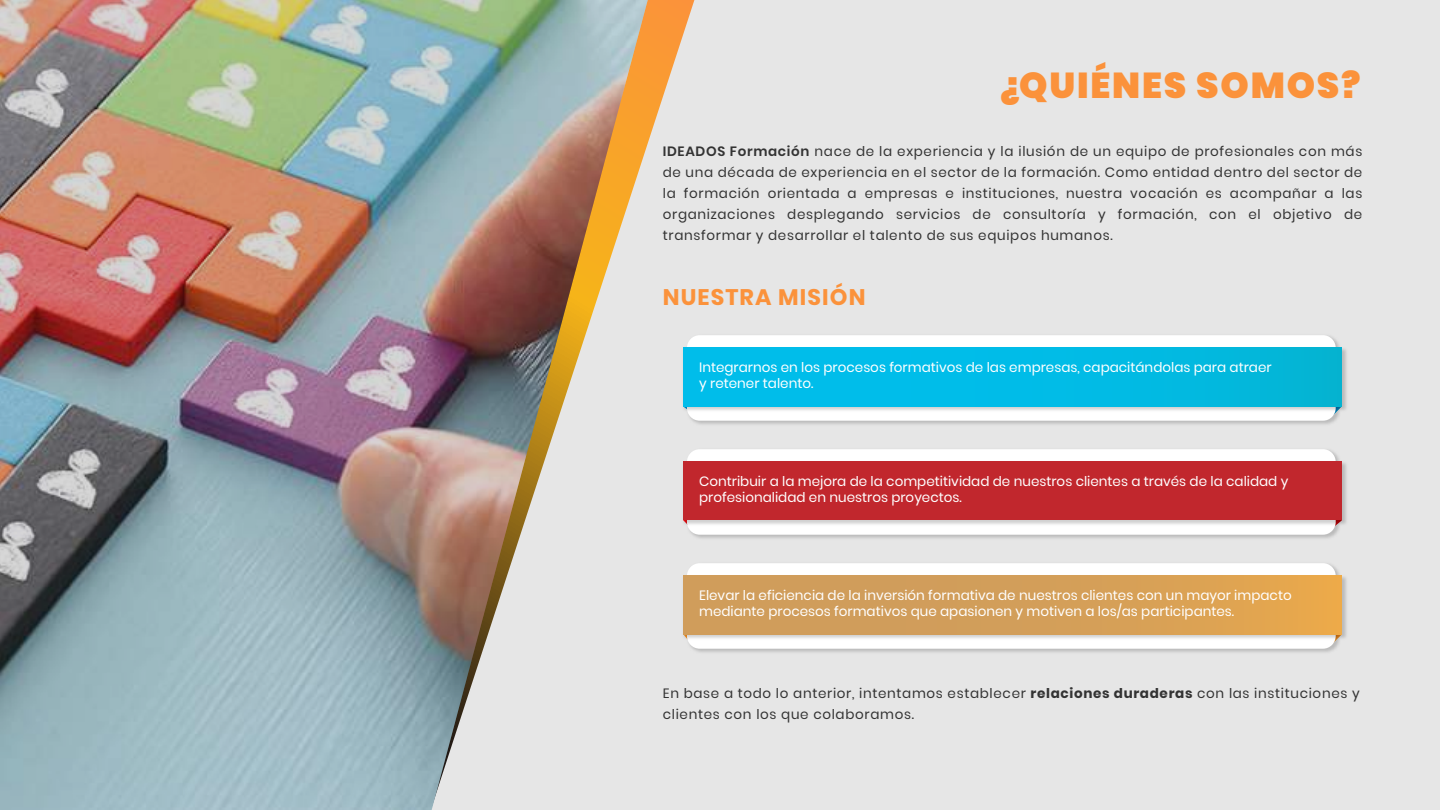
<style>
.page{position:relative;width:1440px;height:810px;background:#e6e6e6}
.page>*{position:absolute;margin:0;border:0;box-sizing:border-box;transform-origin:0 0}
.t1{font:900 36px "Poppins";letter-spacing:.05em;color:#fb923b}
.t2{font:700 22.5px "Poppins";letter-spacing:.05em;color:#fb923b}
.t3{font:13.5px/21px "Poppins";letter-spacing:.05em;color:#333;text-align:justify}
.t4{font:13.5px/16.2px "Poppins";color:#fff}
.s1{font-weight:600}
.s2{font-weight:700}
</style>
<div class="page">
<svg style="left:648px;top:0;width:46px;height:142px"></svg>
<img style="left:0;top:0;width:648px;height:810px">
<div style="left:687px;top:335px;width:649px;height:86px;background:#fff;border-radius:13px"></div>
<img style="left:683px;top:345px;width:664px;height:69px">
<div style="left:683px;top:348px;width:659px;height:58px;background:linear-gradient(to right,#00bff0,#03b6d9)"></div>
<div style="left:687px;top:449px;width:649px;height:86px;background:#fff;border-radius:13px"></div>
<img style="left:683px;top:459px;width:664px;height:69px">
<div style="left:683px;top:462px;width:659px;height:58px;background:#c1272d"></div>
<div style="left:687px;top:563px;width:649px;height:86px;background:#fff;border-radius:13px"></div>
<img style="left:683px;top:573px;width:664px;height:69px">
<div style="left:683px;top:576px;width:659px;height:58px;background:linear-gradient(to right,#ca9a5f,#e3a550)"></div>
<h1 class="t1" style="left:998px;top:65px;width:364px">¿QUIÉNES SOMOS?</h1>
<p class="t3" style="left:663px;top:141px;width:701px"><span class="s1">IDEADOS Formación</span> nace de la experiencia y la ilusión de un equipo de profesionales con más de una década de experiencia en el sector de la formación. Como entidad dentro del sector de la formación orientada a empresas e instituciones, nuestra vocación es acompañar a las organizaciones desplegando servicios de consultoría y formación, con el objetivo de transformar y desarrollar el talento de sus equipos humanos.</p>
<h2 class="t2" style="left:663px;top:284px;width:204px">NUESTRA MISIÓN</h2>
<p class="t4" style="left:699px;top:359px;width:574px">Integrarnos en los procesos formativos de las empresas, capacitándolas para atraer y retener talento.</p>
<p class="t4" style="left:699px;top:473px;width:591px">Contribuir a la mejora de la competitividad de nuestros clientes a través de la calidad y profesionalidad en nuestros proyectos.</p>
<p class="t4" style="left:699px;top:587px;width:594px">Elevar la eficiencia de la inversión formativa de nuestros clientes con un mayor impacto mediante procesos formativos que apasionen y motiven a los/as participantes.</p>
<p class="t3" style="left:663px;top:683px;width:698px">En base a todo lo anterior, intentamos establecer <span class="s2">relaciones duraderas</span> con las instituciones y clientes con los que colaboramos.</p>
</div>
